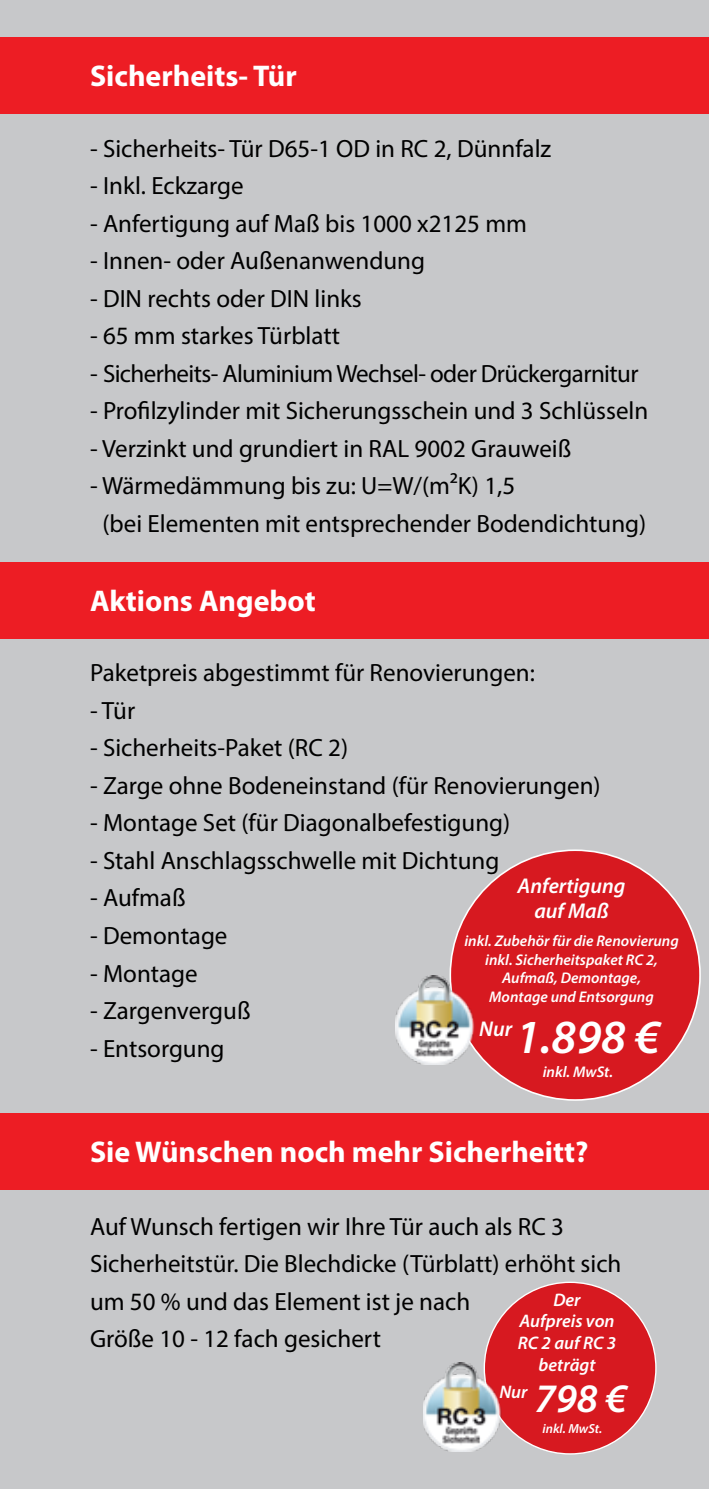
<style>
.page{position:relative;width:709px;height:1489px;background:#fff}
.page>*{position:absolute;margin:0;border:0;box-sizing:border-box;transform-origin:0 0}
.t1{font:italic 600 47.75px "Myriad Pro";color:#fff}
.t2{font:italic 600 40.5px "Myriad Pro";color:#fff}
.t3{font:700 30px "Myriad Pro";color:#fff}
.t4{font:25px/37.5px "Myriad Pro";color:#000}
.t5{font:25px "Myriad Pro";letter-spacing:-.025em;color:#000}
.t6{font:italic 600 21.5px/25.8px "Myriad Pro";color:#fff;text-align:center}
.t7{font:italic 600 18.25px/21.8px "Myriad Pro";color:#fff;text-align:center}
.t8{font:italic 600 15.5px/18.5px "Myriad Pro";color:#fff;text-align:center}
.t9{font:italic 600 13.25px "Myriad Pro";color:#fff}
</style>
<div class="page">
<div style="left:0;top:0;width:709px;height:1488px;background:#c7c8ca"></div>
<div style="left:0;top:562px;width:709px;height:76px;background:#ed1d24"></div>
<div style="left:0;top:1113px;width:709px;height:76px;background:#ed1d24"></div>
<div style="left:450px;top:850px;width:250px;height:249px;background:#d71920;border-radius:50%"></div>
<img style="left:395px;top:975px;width:90px;height:89px">
<div style="left:484px;top:1282px;width:172px;height:171px;background:#d71920;border-radius:50%"></div>
<img style="left:423px;top:1361px;width:91px;height:90px">
<div style="left:0;top:37px;width:709px;height:76px;background:#ed1d24"></div>
<p class="t3" style="left:90px;top:56px;width:208px">Sicherheits- Tür</p>
<p class="t4" style="left:90px;top:129px;width:463px">- Sicherheits- Tür D65-1 OD in RC 2, Dünnfalz</p>
<p class="t4" style="left:90px;top:166px;width:155px">- Inkl. Eckzarge</p>
<p class="t4" style="left:90px;top:204px;width:438px">- Anfertigung auf Maß bis 1000 x2125 mm</p>
<p class="t4" style="left:90px;top:241px;width:336px">- Innen- oder Außenanwendung</p>
<p class="t4" style="left:90px;top:279px;width:273px">- DIN rechts oder DIN links</p>
<p class="t4" style="left:90px;top:316px;width:251px">- 65 mm starkes Türblatt</p>
<p class="t5" style="left:90px;top:358px;width:550px">- Sicherheits- Aluminium Wechsel- oder Drückergarnitur</p>
<p class="t4" style="left:90px;top:391px;width:560px">- Profilzylinder mit Sicherungsschein und 3 Schlüsseln</p>
<p class="t4" style="left:90px;top:429px;width:483px">- Verzinkt und grundiert in RAL 9002 Grauweiß</p>
<p class="t4" style="left:102px;top:466px;width:545px;text-indent:-12px">- Wärmedämmung bis zu: U=W/(m²K) 1,5<br>(bei Elementen mit entsprechender Bodendichtung)</p>
<p class="t3" style="left:90px;top:581px;width:227px">Aktions Angebot</p>
<p class="t4" style="left:90px;top:653px;width:446px">Paketpreis abgestimmt für Renovierungen:</p>
<p class="t4" style="left:90px;top:691px;width:47px">- Tür</p>
<p class="t4" style="left:90px;top:728px;width:259px">- Sicherheits-Paket (RC 2)</p>
<p class="t4" style="left:90px;top:766px;width:512px">- Zarge ohne Bodeneinstand (für Renovierungen)</p>
<p class="t4" style="left:90px;top:803px;width:422px">- Montage Set (für Diagonalbefestigung)</p>
<p class="t4" style="left:90px;top:841px;width:411px">- Stahl Anschlagsschwelle mit Dichtung</p>
<p class="t4" style="left:90px;top:878px;width:97px">- Aufmaß</p>
<p class="t4" style="left:90px;top:916px;width:139px">- Demontage</p>
<p class="t4" style="left:90px;top:953px;width:109px">- Montage</p>
<p class="t4" style="left:90px;top:991px;width:162px">- Zargenverguß</p>
<p class="t4" style="left:90px;top:1028px;width:136px">- Entsorgung</p>
<p class="t6" style="left:517px;top:872px;width:109px">Anfertigung auf Maß</p>
<p class="t8" style="left:464px;top:931px;width:216px">inkl. Zubehör für die Renovierung inkl. Sicherheitspaket RC 2,<br>Aufmaß, Demontage,<br>Montage und Entsorgung</p>
<p class="t6" style="left:479px;top:1015px;width:35px">Nur</p>
<h1 class="t1" style="left:515px;top:1007px;width:145px">1.898 €</h1>
<p class="t8" style="left:543px;top:1062px;width:72px">inkl. MwSt.</p>
<p class="t3" style="left:90px;top:1132px;width:500px">Sie Wünschen noch mehr Sicherheitt?</p>
<p class="t4" style="left:90px;top:1207px;width:533px">Auf Wunsch fertigen wir Ihre Tür auch als RC 3<br>Sicherheitstür. Die Blechdicke (Türblatt) erhöht sich um 50 % und das Element ist je nach<br>Größe 10 - 12 fach gesichert</p>
<p class="t7" style="left:517px;top:1287px;width:100px">Der<br>Aufpreis von<br>RC 2 auf RC 3 beträgt</p>
<p class="t7" style="left:499px;top:1380px;width:30px">Nur</p>
<h2 class="t2" style="left:534px;top:1372px;width:93px">798 €</h2>
<p class="t9" style="left:542px;top:1419px;width:61px">inkl. MwSt.</p>
</div>
